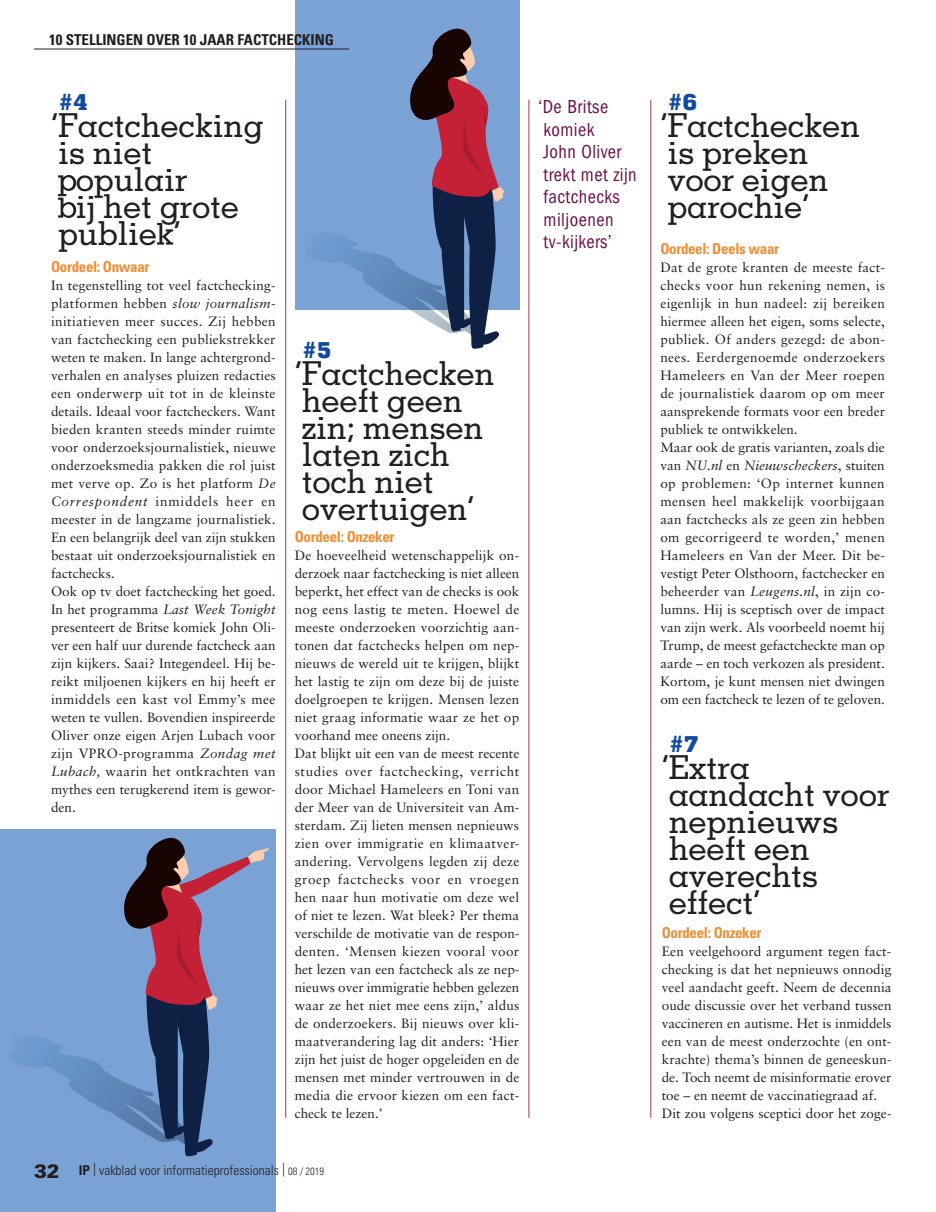
<style>
.page{position:relative;width:936px;height:1212px;background:#fff}
.page>*{position:absolute;margin:0;border:0;box-sizing:border-box;transform-origin:0 0}
.t1{font:500 33px/27px "Memphis";letter-spacing:-.01em;color:#231f20}
.t2{font:800 22.5px "Memphis";color:#124a9f}
.t3{font:condensed 19.5px/22.5px "Franklin Gothic";letter-spacing:.025em;color:#6b1148;scale:.95 1}
.t4{font:700 condensed 15px "Univers";letter-spacing:-.025em;color:#f18c32}
.t5{font:700 condensed 15px "Univers";color:#231f20}
.t6{font:13.5px/18px "Sabon";letter-spacing:.01em;color:#231f20}
.t7{font:300 condensed 13.5px "Univers";color:#231f20}
.s1{font-style:italic}
.s2{font-weight:900;font-stretch:normal;font-size:19.2px}
.s3{font-weight:700}
.s4{font-size:10.5px}
</style>
<div class="page">
<div style="left:295px;top:0;width:224px;height:309px;background:#7ba2d4"></div>
<div style="left:0;top:830px;width:275px;height:382px;background:#7ba2d4"></div>
<hr style="left:34px;top:49px;width:315px;height:1px;background:#231f20">
<svg style="left:58px;top:175px;width:18px;height:43px"></svg>
<svg style="left:157px;top:223px;width:16px;height:22px"></svg>
<hr style="left:528px;top:100px;width:1px;height:1018px;background:#9f4455">
<hr style="left:285px;top:100px;width:1px;height:1018px;background:#9f4455">
<hr style="left:650px;top:100px;width:1px;height:1018px;background:#9f4455">
<svg style="left:12px;top:837px;width:257px;height:320px"></svg>
<svg style="left:305px;top:28px;width:199px;height:321px"></svg>
<p class="t5" style="left:49px;top:31px;width:286px">10 STELLINGEN OVER 10 JAAR FACTCHECKING</p>
<h2 class="t2" style="left:58px;top:87px;width:31px">#4</h2>
<h1 class="t1" style="left:51px;top:111px;width:214px">‘ Factchecking</h1>
<h1 class="t1" style="left:58px;top:138px;width:96px">is niet</h1>
<h1 class="t1" style="left:76px;top:165px;width:113px">opulair</h1>
<h1 class="t1" style="left:76px;top:192px;width:165px">ij het grote</h1>
<h1 class="t1" style="left:58px;top:219px;width:124px">publie ’</h1>
<p class="t4" style="left:51px;top:257px;width:100px">Oordeel: Onwaar</p>
<p class="t6" style="left:51px;top:276px;width:226px">In tegenstelling tot veel factchecking&shy;platformen hebben <span class="s1">slow journalism&shy;</span>initiatieven meer succes. Zij hebben van factchecking een publiekstrekker weten te maken. In lange achtergrond&shy;verhalen en analyses pluizen redacties een onderwerp uit tot in de kleinste details. Ideaal voor factcheckers. Want bieden kranten steeds minder ruimte voor onderzoeksjournalistiek, nieuwe onderzoeksmedia pakken die rol juist met verve op. Zo is het platform <span class="s1">De Correspondent</span> inmiddels heer en meester in de langzame journalistiek.<br>En een belangrijk deel van zijn stukken bestaat uit onderzoeksjournalistiek en factchecks.<br>Ook op tv doet factchecking het goed.<br>In het programma <span class="s1">Last Week Tonight </span>presenteert de Britse komiek John Oli&shy;ver een half uur durende factcheck aan zijn kijkers. Saai? Integendeel. Hij be&shy;reikt miljoenen kijkers en hij heeft er inmiddels een kast vol Emmy’s mee weten te vullen. Bovendien inspireerde Oliver onze eigen Arjen Lubach voor zijn VPRO-programma <span class="s1">Zondag met Lubach,</span> waarin het ontkrachten van mythes een terugkerend item is gewor&shy;den.</p>
<h2 class="t2" style="left:302px;top:336px;width:31px">#5</h2>
<h1 class="t1" style="left:295px;top:360px;width:201px">‘ Factchecken heeft geen zin; mensen laten zich toch niet overtuigen’</h1>
<p class="t4" style="left:295px;top:527px;width:101px">Oordeel: Onzeker</p>
<p class="t6" style="left:295px;top:546px;width:226px">De hoeveelheid wetenschappelijk on&shy;derzoek naar factchecking is niet alleen beperkt, het effect van de checks is ook nog eens lastig te meten. Hoewel de meeste onderzoeken voorzichtig aan&shy;tonen dat factchecks helpen om nep&shy;nieuws de wereld uit te krijgen, blijkt het lastig te zijn om deze bij de juiste doelgroepen te krijgen. Mensen lezen niet graag informatie waar ze het op voorhand mee oneens zijn.<br>Dat blijkt uit een van de meest recente studies over factchecking, verricht door Michael Hameleers en Toni van der Meer van de Universiteit van Am&shy;sterdam. Zij lieten mensen nepnieuws zien over immigratie en klimaatver&shy;andering. Vervolgens legden zij deze groep factchecks voor en vroegen hen naar hun motivatie om deze wel of niet te lezen. Wat bleek? Per thema verschilde de motivatie van de respon&shy;denten. ‘Mensen kiezen vooral voor het lezen van een factcheck als ze nep&shy;nieuws over immigratie hebben gelezen waar ze het niet mee eens zijn,’ aldus de onderzoekers. Bij nieuws over kli&shy;maatverandering lag dit anders: ‘Hier zijn het juist de hoger opgeleiden en de mensen met minder vertrouwen in de media die ervoor kiezen om een fact&shy;check te lezen.’</p>
<p class="t7" style="left:34px;top:1162px;width:292px"><span class="s2">32</span> <span class="s3">IP</span> | vakblad voor informatieprofessionals | <span class="s4">08 / 2019</span></p>
<h3 class="t3" style="left:538px;top:96px;width:105px">‘De Britse komiek<br>John Oliver trekt met zijn factchecks miljoenen tv-kijkers’</h3>
<h2 class="t2" style="left:667px;top:87px;width:31px">#6</h2>
<h1 class="t1" style="left:660px;top:111px;width:201px">‘ Factchecken is preken voor eigen parochie’</h1>
<p class="t4" style="left:660px;top:239px;width:120px">Oordeel: Deels waar</p>
<p class="t6" style="left:660px;top:258px;width:226px">Dat de grote kranten de meeste fact&shy;checks voor hun rekening nemen, is eigenlijk in hun nadeel: zij bereiken hiermee alleen het eigen, soms selecte, publiek. Of anders gezegd: de abon&shy;nees. Eerdergenoemde onderzoekers Hameleers en Van der Meer roepen de journalistiek daarom op om meer aansprekende formats voor een breder publiek te ontwikkelen.<br>Maar ook de gratis varianten, zoals die van <span class="s1">NU.nl</span> en <span class="s1">Nieuwscheckers</span>, stuiten op problemen: ‘Op internet kunnen mensen heel makkelijk voorbijgaan aan factchecks als ze geen zin hebben om gecorrigeerd te worden,’ menen Hameleers en Van der Meer. Dit be&shy;vestigt Peter Olsthoorn, factchecker en beheerder van <span class="s1">Leugens.nl</span>, in zijn co&shy;lumns. Hij is sceptisch over de impact van zijn werk. Als voorbeeld noemt hij Trump, de meest gefactcheckte man op aarde – en toch verkozen als president.<br>Kortom, je kunt mensen niet dwingen om een factcheck te lezen of te geloven.</p>
<h2 class="t2" style="left:669px;top:729px;width:31px">#7</h2>
<h1 class="t1" style="left:661px;top:753px;width:229px">‘ Extra aandacht voor nepnieuws heeft een averechts effect’</h1>
<p class="t4" style="left:661px;top:923px;width:101px">Oordeel: Onzeker</p>
<p class="t6" style="left:661px;top:942px;width:231px">Een veelgehoord argument tegen fact&shy;checking is dat het nepnieuws onnodig veel aandacht geeft. Neem de decennia oude discussie over het verband tussen vaccineren en autisme. Het is inmiddels een van de meest onderzochte (en ont&shy;krachte) thema’s binnen de geneeskun&shy;de. Toch neemt de misinformatie erover toe – en neemt de vaccinatiegraad af.<br>Dit zou volgens sceptici door het zoge-</p>
</div>
